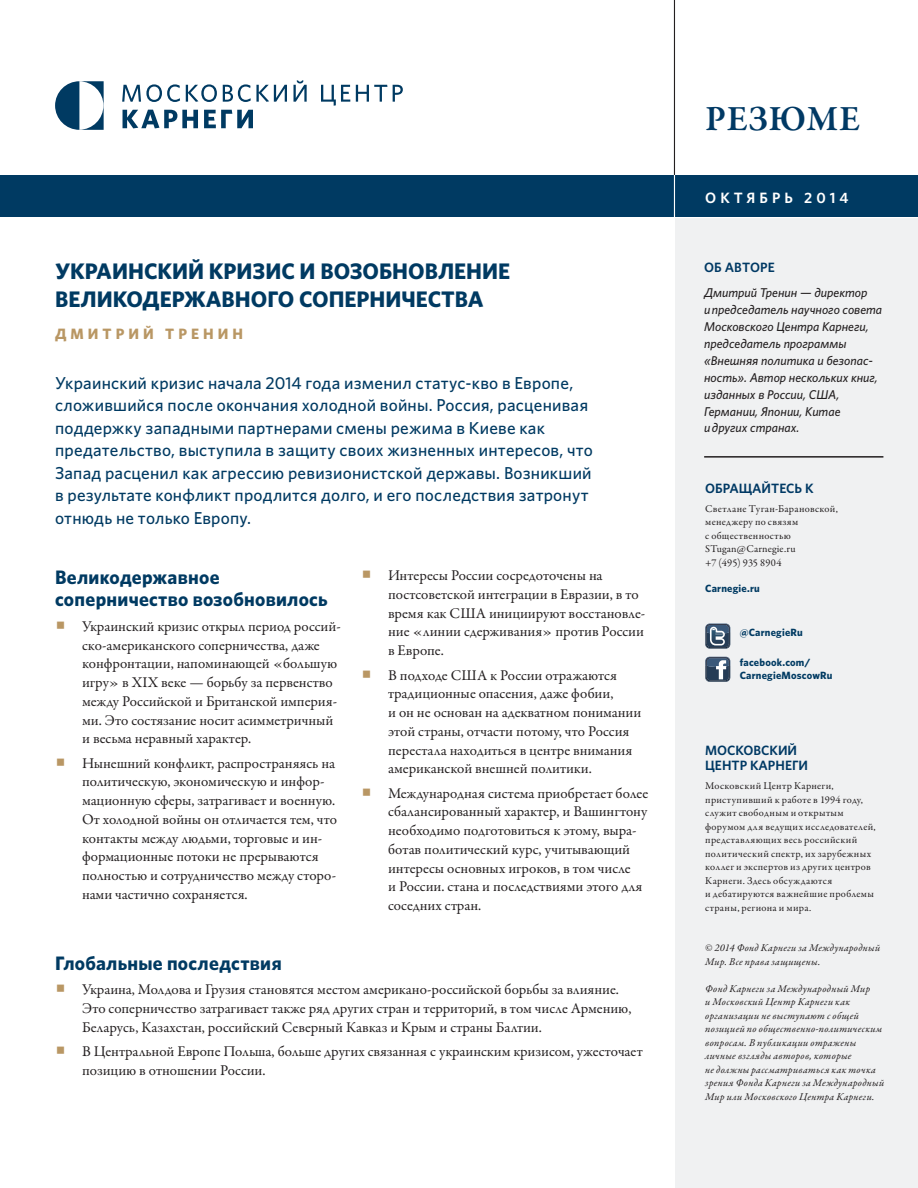
<style>
.page{position:relative;width:918px;height:1188px;background:#fff}
.page>*{position:absolute;margin:0;border:0;box-sizing:border-box;transform-origin:0 0}
.t1{font:600 36px "Garamond Premr Pro";letter-spacing:.02em;color:#003964}
._00_Main_Title{font:700 22.5px/27.3px "Whitney";color:#003a62}
._00_Sublitle{font:700 19.5px/22.5px "Whitney";letter-spacing:.015em;color:#003a62}
._00_Intro_Paragraph{font:500 17.25px/22.5px "Whitney";letter-spacing:.01em;color:#003a62}
.t2{font:15px/18.8px "Garamond Premr Pro";color:#231f20}
._00_Author_Name{font:700 15px "Whitney";letter-spacing:.27em;color:#b99764}
._00_Date{font:600 15px "Whitney";letter-spacing:.27em;color:#fff}
._03_Copyright_Heads{font:600 13.5px/15px "Whitney";color:#003964}
._02_About_Author_Nam{font:600 13.5px "Whitney";letter-spacing:.005em;color:#003964}
._02_About_Author_Tex{font:italic 500 12.75px/16.8px "Whitney";color:#231f20}
._03_Copyright_Text{font:10.5px/13.5px "Garamond Premr Pro";letter-spacing:.035em;color:#231f20}
._03_Copyright_Text-2{font:italic 10.5px/13.5px "Garamond Premr Pro";letter-spacing:.03em;color:#231f20}
._04_URLs_FB_etc{font:700 10.5px/12.6px "Whitney";letter-spacing:.02em;color:#003a62}
._03_Copyright_Text-3{font:10.5px "Garamond Premr Pro";letter-spacing:.015em;color:#231f20}
</style>
<div class="page">
<div style="left:675px;top:212px;width:243px;height:976px;background:#f0f1f2"></div>
<div style="left:0;top:176px;width:918px;height:41px;background:#003a62"></div>
<hr style="left:674px;top:0;width:1px;height:252px;background:#fff">
<hr style="left:674px;top:0;width:1px;height:175px;background:#231f20">
<hr style="left:704px;top:456px;width:179px;height:2px;background:#231f20">
<hr style="left:0;top:217px;width:918px;height:1px;background:#fff">
<svg style="left:55px;top:81px;width:49px;height:49px"></svg>
<svg style="left:122px;top:84px;width:58px;height:18px"></svg>
<svg style="left:186px;top:84px;width:31px;height:18px"></svg>
<svg style="left:223px;top:84px;width:64px;height:18px"></svg>
<svg style="left:294px;top:80px;width:13px;height:22px"></svg>
<svg style="left:321px;top:85px;width:29px;height:21px"></svg>
<svg style="left:356px;top:85px;width:31px;height:17px"></svg>
<svg style="left:393px;top:85px;width:10px;height:17px"></svg>
<svg style="left:123px;top:110px;width:75px;height:18px"></svg>
<svg style="left:204px;top:110px;width:49px;height:18px"></svg>
<svg style="left:705px;top:624px;width:25px;height:25px"></svg>
<svg style="left:705px;top:657px;width:25px;height:25px"></svg>
<p class="_00_Main_Title" style="left:55px;top:257px;width:457px">УКРАИНСКИЙ КРИЗИС И ВОЗОБНОВЛЕНИЕ<br>ВЕЛИКОДЕРЖАВНОГО СОПЕРНИЧЕСТВА</p>
<p class="_00_Author_Name" style="left:165px;top:324px;width:79px">ТРЕНИН</p>
<p class="_00_Author_Name" style="left:55px;top:324px;width:100px">ДМИТРИЙ</p>
<p class="_00_Intro_Paragraph" style="left:55px;top:371px;width:539px">Украинский кризис начала 2014 года изменил статус-кво в Европе, сложившийся после окончания холодной войны. Россия, расценивая поддержку западными партнерами смены режима в Киеве как предательство, выступила в защиту своих жизненных интересов, что Запад расценил как агрессию ревизионистской державы. Возникший в результате конфликт продлится долго и, его последствия затронут отнюдь не только Европу.</p>
<p class="_00_Sublitle" style="left:55px;top:565px;width:274px">Великодержавное соперничество возобновилось</p>
<p class="t2" style="left:82px;top:636px;width:239px">ско-американского соперничества, даже</p>
<p class="t2" style="left:82px;top:617px;width:260px">Украинский кризис открыл период россий-</p>
<p class="t2" style="left:82px;top:655px;width:257px">конфронтации, напоминающей «большую игру» в XIX веке — борьбу за первенство</p>
<p class="t2" style="left:82px;top:711px;width:253px">ми. Это состязание носит асимметричный</p>
<p class="t2" style="left:82px;top:692px;width:257px">между Российской и Британской империя-</p>
<p class="t2" style="left:82px;top:730px;width:171px">и весьма неравный характер.</p>
<p class="t2" style="left:82px;top:754px;width:254px">Нынешний конфликт, распространяясь на</p>
<p class="t2" style="left:82px;top:791px;width:255px">мационную сферы, затрагивает и военную.</p>
<p class="t2" style="left:82px;top:773px;width:244px">политическую, экономическую и инфор-</p>
<p class="t2" style="left:82px;top:810px;width:256px">От холодной войны он отличается тем, что</p>
<p class="t2" style="left:82px;top:848px;width:238px">формационные потоки не прерываются</p>
<p class="t2" style="left:82px;top:829px;width:242px">контакты между людьми, торговые и ин-</p>
<p class="t2" style="left:82px;top:866px;width:255px">полностью и сотрудничество между сторо-</p>
<p class="t2" style="left:82px;top:885px;width:167px">нами частично сохраняется.</p>
<p class="t2" style="left:388px;top:566px;width:252px">Интересы России сосредоточены на постсоветской интеграции в Евразии в, то</p>
<p class="t2" style="left:388px;top:623px;width:257px">ние «линии сдерживания» против России</p>
<p class="t2" style="left:388px;top:604px;width:259px">время как США инициируют восстановле-</p>
<p class="t2" style="left:388px;top:641px;width:57px">в Европе.</p>
<p class="t2" style="left:388px;top:666px;width:255px">В подходе США к России отражаются традиционные опасения, даже фобии,<br>и он не основан на адекватном понимании этой страны, отчасти потому, что Россия перестала находиться в центре внимания американской внешней политики.</p>
<p class="t2" style="left:388px;top:784px;width:262px">Международная система приобретает более сбалансированный характер и, Вашингтону</p>
<p class="t2" style="left:388px;top:840px;width:244px">ботав политический курс, учитывающий</p>
<p class="t2" style="left:388px;top:821px;width:250px">необходимо подготовиться к этому, выра-</p>
<p class="t2" style="left:388px;top:859px;width:256px">интересы основных игроков в, том числе и России. стана и последствиями этого для соседних стран.</p>
<p class="_00_Sublitle" style="left:55px;top:952px;width:228px">Глобальные последствия</p>
<p class="t2" style="left:82px;top:981px;width:551px">Украина, Молдова и Грузия становятся местом американо-российской борьбы за влияние.<br>Это соперничество затрагивает также ряд других стран и территорий в, том числе Армению,<br>Беларусь, Казахстан, российский Северный Кавказ и Крым и страны Балтии.</p>
<p class="t2" style="left:82px;top:1043px;width:562px">В Центральной Европе Польша, больше других связанная с украинским кризисом, ужесточает позицию в отношении России.</p>
<p class="t1" style="left:705px;top:97px;width:157px">РЕЗЮМЕ</p>
<p class="_00_Date" style="left:705px;top:187px;width:89px">ОКТЯБРЬ</p>
<p class="_00_Date" style="left:804px;top:187px;width:46px">2014</p>
<p class="_02_About_Author_Nam" style="left:704px;top:258px;width:72px">ОБ АВТОРЕ</p>
<p class="_02_About_Author_Tex" style="left:704px;top:284px;width:180px">Дмитрий Тренин — директор ипредседатель научного совета<br>Московского Центра Карнеги, председатель программы</p>
<p class="_02_About_Author_Tex" style="left:704px;top:369px;width:175px">ность .» Автор нескольких книг,</p>
<p class="_02_About_Author_Tex" style="left:704px;top:352px;width:170px">«Внешняя политика и безопас-</p>
<p class="_02_About_Author_Tex" style="left:704px;top:386px;width:138px;text-align:justify">изданных в России, США, Германии, Японии, Китае идругих странах.</p>
<p class="_03_Copyright_Heads" style="left:705px;top:481px;width:110px">ОБРАЩАЙТЕСЬ К</p>
<p class="_03_Copyright_Text" style="left:705px;top:502px;width:134px">Светлане Туган-Барановской, менеджеру по связям<br>с общественностью</p>
<p class="_03_Copyright_Text" style="left:705px;top:542px;width:92px">STugan@Carnegie r u.</p>
<p class="_03_Copyright_Text-3" style="left:705px;top:556px;width:78px">+7 )495( 935 8904</p>
<p class="_04_URLs_FB_etc" style="left:705px;top:582px;width:56px">Carnegie.ru</p>
<p class="_04_URLs_FB_etc" style="left:740px;top:626px;width:65px">@CarnegieRu</p>
<p class="_04_URLs_FB_etc" style="left:740px;top:656px;width:94px">facebook.com/<br>CarnegieMoscowRu</p>
<p class="_03_Copyright_Heads" style="left:705px;top:743px;width:104px">МОСКОВСКИЙ<br>ЦЕНТР КАРНЕГИ</p>
<p class="_03_Copyright_Text" style="left:705px;top:779px;width:172px">Московский Центр Карнеги, приступивший к работе в 1994 году, служит свободным и открытым форумом для ведущих исследователей, представляющих весь российский политический спектр, их зарубежных коллег и экспертов из других центров<br>Карнеги. Здесь обсуждаются<br>и дебатируются важнейшие проблемы страны, региона и мира.</p>
<p class="_03_Copyright_Text-2" style="left:705px;top:942px;width:177px">© 2014 Фонд Карнеги за Международный<br>Мир. Все права защищены.</p>
<p class="_03_Copyright_Text-2" style="left:705px;top:982px;width:181px">Фонд Карнеги за Международный Мир<br>и Московский Центр Карнеги как организации не выступают с общей позицией по общественно-политическим вопросам В. публикации отражены личные взгляды авторов, которые<br>не должны рассматриваться как точка зрения Фонда Карнеги за Международный Мир или Московского Центра Карнеги.</p>
</div>
